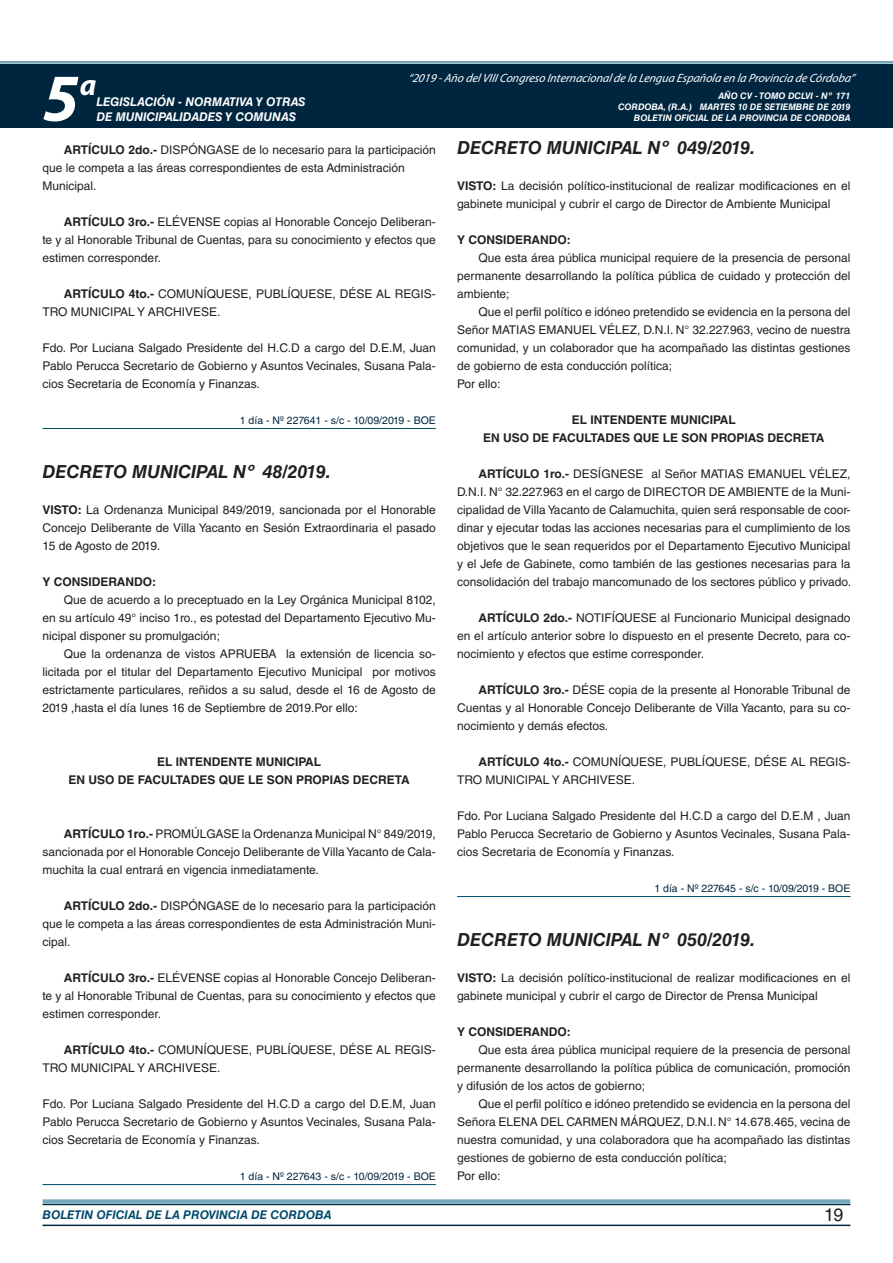
<style>
.page{position:relative;width:893px;height:1263px;background:#fff}
.page>*{position:absolute;margin:0;border:0;box-sizing:border-box;transform-origin:0 0}
.t1{font:italic 700 67.5px "Myriad Pro";color:#fff}
.t2{font:italic 700 30px "Myriad Pro";color:#fff}
.t3{font:italic 700 18px "Helvetica LT Std";color:#231f20}
.t4{font:18px "Helvetica LT Std";color:#231f20}
.t5{font:12px/18px "Helvetica LT Std";color:#231f20;text-align:justify}
.t6{font:700 12px "Helvetica LT Std";color:#231f20}
.t7{font:italic 12px "Myriad Pro";color:#fff}
.t8{font:italic 700 12px "Helvetica LT Std";color:#fff}
.t9{font:italic 700 12px "Helvetica LT Std";color:#004b6c}
.t10{font:10.5px "Helvetica LT Std";color:#00263f}
.t11{font:italic 700 9px/10.8px "Helvetica LT Std";color:#fff;text-align:right}
.s1{font-weight:700}
</style>
<div class="page">
<div style="left:0;top:61px;width:893px;height:6px;background:#fff;opacity:.75"></div>
<div style="left:0;top:64px;width:893px;height:64px;background:#00263f"></div>
<hr style="left:43px;top:1224px;width:807px;height:2px;background:#00263f">
<div style="left:42px;top:1198px;width:809px;height:8px;background:#fff;opacity:.75"></div>
<hr style="left:43px;top:428px;width:393px;height:1px;background:#004b6c">
<hr style="left:43px;top:1184px;width:393px;height:1px;background:#004b6c">
<hr style="left:457px;top:896px;width:393px;height:1px;background:#004b6c">
<h1 class="t1" style="left:43px;top:54px;width:38px">5</h1>
<h2 class="t2" style="left:80px;top:66px;width:18px">a</h2>
<p class="t8" style="left:96px;top:95px;width:211px">LEGISLACIÓN - NORMATIVA Y OTRAS</p>
<p class="t8" style="left:96px;top:109px;width:201px">DE MUNICIPALIDADES Y COMUNAS</p>
<p class="t7" style="left:408px;top:71px;width:448px">“2019 -Año delVIIICongreso Internacionalde la Lengua Esp añola en la Provincia de Córdoba”</p>
<p class="t11" style="left:618px;top:91px;width:234px">AÑO CV - TOMO DCLVI - Nº 171<br>CORDOBA, (R.A.) MARTES 10 DE SETIEMBRE DE 2019<br>BOLETIN OFICIAL DE LA PROVINCIA DE CORDOBA</p>
<p class="t5" style="left:43px;top:141px;width:395px;text-align:left;text-indent:21px"><span class="s1">ARTÍCULO 2DO.-</span> DISPÓNGASE de lo necesario para la participación que le competa a las áreas correspondientes de esta Administración<br>Municipal.</p>
<p class="t5" style="left:43px;top:213px;width:395px;text-indent:21px"><span class="s1">ARTÍCULO 3RO.-</span> ELÉVENSE copias al Honorable Concejo Deliberan&shy;te y al Honorable Tribunal de Cuentas, para su conocimiento y efectos que estimen corresponder.</p>
<p class="t5" style="left:43px;top:285px;width:395px;text-indent:21px"><span class="s1">ARTÍCULO 4TO.-</span> COMUNÍQUESE, PUBLÍQUESE, DÉSE AL REGIS-<br>TRO MUNICIPAL Y ARCHIVESE.</p>
<p class="t5" style="left:43px;top:339px;width:395px">Fdo. Por Luciana Salgado Presidente del H.C.D a cargo del D.E.M, Juan Pablo Perucca Secretario de Gobierno y Asuntos Vecinales, Susana Pala&shy;cios Secretaria de Economía y Finanzas.</p>
<p class="t10" style="left:240px;top:414px;width:197px">1 día - Nº 227641 - s/c - 10/09/2019 - BOE</p>
<h3 class="t3" style="left:43px;top:460px;width:290px">DECRETO MUNICIPAL Nº 48/2019.</h3>
<p class="t5" style="left:43px;top:501px;width:395px"><span class="s1">VISTO:</span> La Ordenanza Municipal 849/2019, sancionada por el Honorable Concejo Deliberante de Villa Yacanto en Sesión Extraordinaria el pasado 15 de Agosto de 2019.</p>
<p class="t6" style="left:43px;top:574px;width:115px">Y CONSIDERANDO:</p>
<p class="t5" style="left:43px;top:591px;width:395px;text-indent:21px">Que de acuerdo a lo preceptuado en la Ley Orgánica Municipal 8102, en su artículo 49° inciso 1ro., es potestad del Departamento Ejecutivo Mu&shy;nicipal disponer su promulgación;</p>
<p class="t5" style="left:43px;top:645px;width:395px;text-indent:21px">Que la ordenanza de vistos APRUEBA la extensión de licencia so&shy;licitada por el titular del Departamento Ejecutivo Municipal por motivos estrictamente particulares, reñidos a su salud, desde el 16 de Agosto de 2019 ,hasta el día lunes 16 de Septiembre de 2019.Por ello:</p>
<p class="t6" style="left:157px;top:754px;width:166px">EL INTENDENTE MUNICIPAL</p>
<p class="t6" style="left:68px;top:772px;width:30px">EN USO</p>
<p class="t6" style="left:118px;top:772px;width:29px">DE FACULTADES</p>
<p class="t6" style="left:219px;top:772px;width:58px">QUELESON</p>
<p class="t6" style="left:296px;top:772px;width:9px">PROPIAS</p>
<p class="t6" style="left:353px;top:772px;width:58px">DECRETA</p>
<p class="t5" style="left:43px;top:825px;width:395px;text-indent:21px"><span class="s1">ARTÍCULO 1RO.-</span> PROMÚLGASE la Ordenanza Municipal N° 849/2019, sancionada por el Honorable Concejo Deliberante de Villa Yacanto de Cala&shy;muchita la cual entrará en vigencia inmediatamente.</p>
<p class="t5" style="left:43px;top:897px;width:395px;text-indent:21px"><span class="s1">ARTÍCULO 2DO.-</span> DISPÓNGASE de lo necesario para la participación que le competa a las áreas correspondientes de esta Administración Muni&shy;cipal.</p>
<p class="t5" style="left:43px;top:969px;width:395px;text-indent:21px"><span class="s1">ARTÍCULO 3RO.-</span> ELÉVENSE copias al Honorable Concejo Deliberan&shy;te y al Honorable Tribunal de Cuentas, para su conocimiento y efectos que estimen corresponder.</p>
<p class="t5" style="left:43px;top:1041px;width:395px;text-indent:21px"><span class="s1">ARTÍCULO 4TO.-</span> COMUNÍQUESE, PUBLÍQUESE, DÉSE AL REGIS-<br>TRO MUNICIPAL Y ARCHIVESE.</p>
<p class="t5" style="left:43px;top:1095px;width:395px">Fdo. Por Luciana Salgado Presidente del H.C.D a cargo del D.E.M, Juan Pablo Perucca Secretario de Gobierno y Asuntos Vecinales, Susana Pala&shy;cios Secretaria de Economía y Finanzas.</p>
<p class="t10" style="left:240px;top:1170px;width:197px">1 día - Nº 227643 - s/c - 10/09/2019 - BOE</p>
<h3 class="t3" style="left:457px;top:136px;width:300px">DECRETO MUNICIPAL Nº 049/2019.</h3>
<p class="t5" style="left:457px;top:177px;width:395px"><span class="s1">VISTO:</span> La decisión político-institucional de realizar modificaciones en el gabinete municipal y cubrir el cargo de Director de Ambiente Municipal</p>
<p class="t6" style="left:457px;top:232px;width:115px">Y CONSIDERANDO:</p>
<p class="t5" style="left:457px;top:249px;width:395px;text-indent:21px">Que esta área pública municipal requiere de la presencia de personal permanente desarrollando la política pública de cuidado y protección del ambiente;</p>
<p class="t5" style="left:457px;top:303px;width:395px;text-align:left;text-indent:21px">Que el perfil político e idóneo pretendido se evidencia en la persona del Señor MATIAS EMANUEL VÉLEZ, D.N.I. N° 32.227.963, vecino de nuestra comunidad, y un colaborador que ha acompañado las distintas gestiones de gobierno de esta conducción política;<br>Por ello:</p>
<p class="t6" style="left:572px;top:412px;width:166px">EL INTENDENTE MUNICIPAL</p>
<p class="t6" style="left:483px;top:430px;width:30px">EN USO</p>
<p class="t6" style="left:532px;top:430px;width:29px">DE FACULTADES</p>
<p class="t6" style="left:633px;top:430px;width:58px">QUELESON</p>
<p class="t6" style="left:711px;top:430px;width:9px">PROPIAS</p>
<p class="t6" style="left:768px;top:430px;width:58px">DECRETA</p>
<p class="t5" style="left:457px;top:465px;width:395px;text-indent:21px"><span class="s1">ARTÍCULO 1RO.-</span> DESÍGNESE al Señor MATIAS EMANUEL VÉLEZ, D.N.I. N° 32.227.963 en el cargo de DIRECTOR DE AMBIENTE de la Muni&shy;cipalidad de Villa Yacanto de Calamuchita, quien será responsable de coor&shy;dinar y ejecutar todas las acciones necesarias para el cumplimiento de los objetivos que le sean requeridos por el Departamento Ejecutivo Municipal y el Jefe de Gabinete, como también de las gestiones necesarias para la consolidación del trabajo mancomunado de los sectores público y privado.</p>
<p class="t5" style="left:457px;top:609px;width:395px;text-indent:21px"><span class="s1">ARTÍCULO 2DO.-</span> NOTIFÍQUESE al Funcionario Municipal designado en el artículo anterior sobre lo dispuesto en el presente Decreto, para co&shy;nocimiento y efectos que estime corresponder.</p>
<p class="t5" style="left:457px;top:681px;width:395px;text-indent:21px"><span class="s1">ARTÍCULO 3RO.-</span> DÉSE copia de la presente al Honorable Tribunal de Cuentas y al Honorable Concejo Deliberante de Villa Yacanto, para su co&shy;nocimiento y demás efectos.</p>
<p class="t5" style="left:457px;top:753px;width:395px;text-indent:21px"><span class="s1">ARTÍCULO 4TO.-</span> COMUNÍQUESE, PUBLÍQUESE, DÉSE AL REGIS-<br>TRO MUNICIPAL Y ARCHIVESE.</p>
<p class="t5" style="left:457px;top:807px;width:395px">Fdo. Por Luciana Salgado Presidente del H.C.D a cargo del D.E.M , Juan Pablo Perucca Secretario de Gobierno y Asuntos Vecinales, Susana Pala&shy;cios Secretaria de Economía y Finanzas.</p>
<p class="t10" style="left:654px;top:882px;width:197px">1 día - Nº 227645 - s/c - 10/09/2019 - BOE</p>
<h3 class="t3" style="left:457px;top:928px;width:300px">DECRETO MUNICIPAL Nº 050/2019.</h3>
<p class="t5" style="left:457px;top:969px;width:395px"><span class="s1">VISTO:</span> La decisión político-institucional de realizar modificaciones en el gabinete municipal y cubrir el cargo de Director de Prensa Municipal</p>
<p class="t6" style="left:457px;top:1024px;width:115px">Y CONSIDERANDO:</p>
<p class="t5" style="left:457px;top:1041px;width:395px;text-indent:21px">Que esta área pública municipal requiere de la presencia de personal permanente desarrollando la política pública de comunicación, promoción y difusión de los actos de gobierno;</p>
<p class="t5" style="left:457px;top:1095px;width:395px;text-align:left;text-indent:21px">Que el perfil político e idóneo pretendido se evidencia en la persona del Señora ELENA DEL CARMEN MÁRQUEZ, D.N.I. N° 14.678.465, vecina de nuestra comunidad, y una colaboradora que ha acompañado las distintas gestiones de gobierno de esta conducción política;<br>Por ello:</p>
<p class="t9" style="left:43px;top:1208px;width:290px">BOLETIN OFICIAL DE LA PROVINCIA DE CORDOBA</p>
<h3 class="t4" style="left:824px;top:1204px;width:21px">19</h3>
</div>
